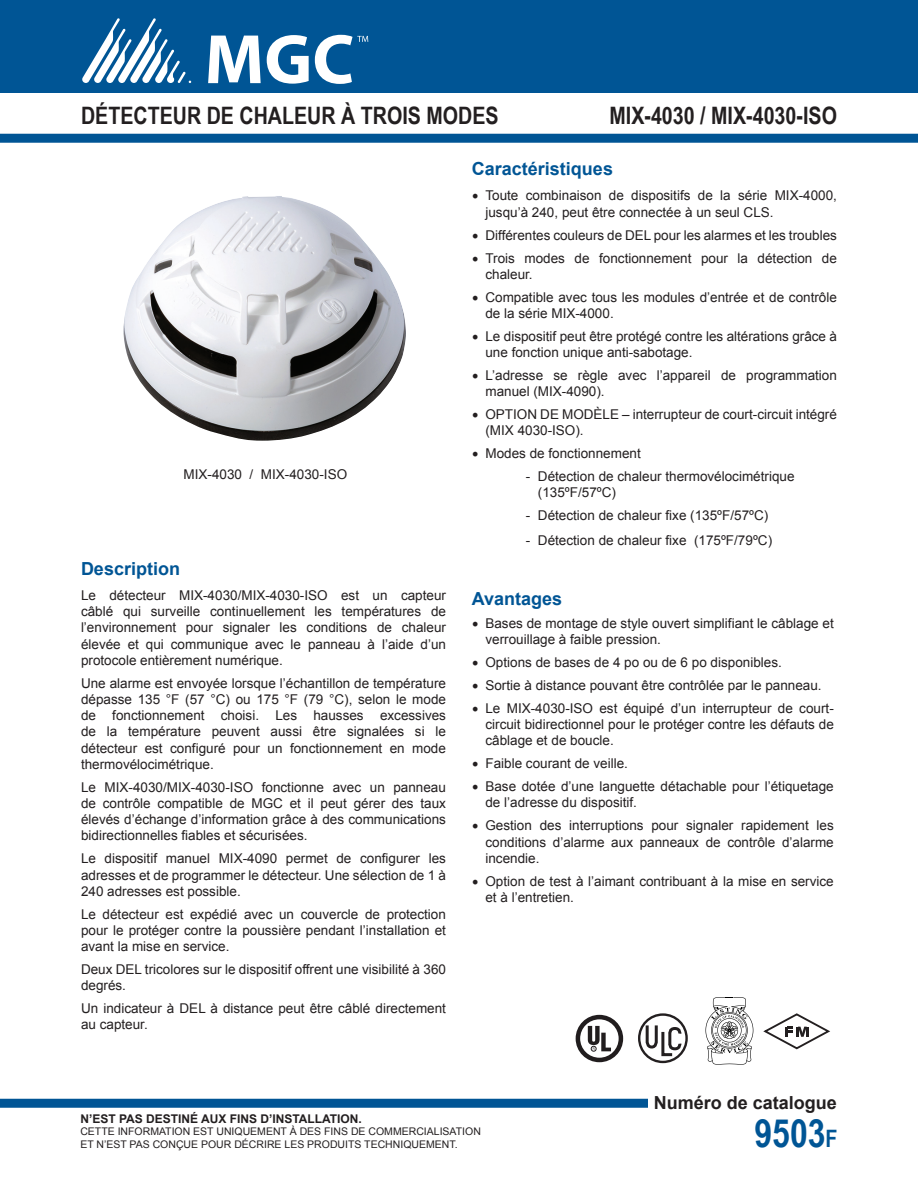
<style>
.page{position:relative;width:918px;height:1188px;background:#fff}
.page>*{position:absolute;margin:0;border:0;box-sizing:border-box;transform-origin:0 0}
.ParaStyle01-Leading_Auto__Align_Left{font:700 39px "Arial Narrow";color:#005595}
.ParaStyle02-Leading_Auto__Align_Justifie{font:700 24px "Arial Narrow";color:#231f20}
.ParaStyle01-Leading_Auto__Align_Left-2{font:700 18px "Arial";color:#005595}
.ParaStyle01-Leading_Auto__Align_Left-3{font:700 18px "Arial";color:#231f20}
.ParaStyle01-Leading_Auto__Align_Left-4{font:13.5px/16.2px "Arial";color:#231f20}
.ParaStyle02-Leading_Auto__Align_Justifie-2{font:13.5px "Arial";color:#231f20}
.ParaStyle01-Leading_Auto__Align_Left-5{font:700 12px "Arial";color:#231f20}
.ParaStyle01-Leading_Auto__Align_Left-6{font:10.5px/12.6px "Arial";color:#231f20}
.s1{font-family:"Minion Pro";font-size:18px}
.s2{font-size:24px}
</style>
<div class="page">
<div style="left:0;top:0;width:918px;height:93px;background:#005595"></div>
<svg style="left:82px;top:18px;width:109px;height:65px"></svg>
<svg style="left:208px;top:36px;width:53px;height:47px"></svg>
<svg style="left:267px;top:35px;width:42px;height:49px"></svg>
<svg style="left:315px;top:35px;width:53px;height:49px"></svg>
<div style="left:0;top:134px;width:918px;height:9px;background:#005595"></div>
<div style="left:0;top:1099px;width:648px;height:9px;background:#005595"></div>
<svg style="left:706px;top:997px;width:47px;height:68px"></svg>
<div style="left:576px;top:1015px;width:47px;height:47px;border:5px solid #211d1e;border-radius:50%"></div>
<svg style="left:588px;top:1026px;width:23px;height:25px"></svg>
<div style="left:638px;top:1013px;width:50px;height:50px;border:2px solid #231f20;border-radius:50%"></div>
<svg style="left:644px;top:1022px;width:39px;height:36px"></svg>
<img style="left:124px;top:196px;width:282px;height:245px">
<svg style="left:763px;top:1013px;width:67px;height:36px"></svg>
<p class="ParaStyle02-Leading_Auto__Align_Justifie" style="left:81px;top:97px;width:419px">DÉTECTEUR DE CHALEUR À TROIS MODES</p>
<p class="ParaStyle02-Leading_Auto__Align_Justifie" style="left:609px;top:97px;width:229px">MIX-4030 / MIX-4030-ISO</p>
<p class="ParaStyle02-Leading_Auto__Align_Justifie-2" style="left:184px;top:466px;width:165px">MIX-4030 / MIX-4030-ISO</p>
<p class="ParaStyle01-Leading_Auto__Align_Left-2" style="left:81px;top:556px;width:101px">Description</p>
<p class="ParaStyle01-Leading_Auto__Align_Left-4" style="left:81px;top:587px;width:367px;text-align:justify">Le détecteur MIX-4030/MIX-4030-ISO est un capteur câblé qui surveille continuellement les températures de l’environnement pour signaler les conditions de chaleur élevée et qui communique avec le panneau à l’aide d’un protocole entièrement numérique.</p>
<p class="ParaStyle01-Leading_Auto__Align_Left-4" style="left:81px;top:675px;width:367px;text-align:justify">Une alarme est envoyée lorsque l’échantillon de température dépasse 135 °F (57 °C) ou 175 °F (79 °C), selon le mode de fonctionnement choisi. Les hausses excessives de la température peuvent aussi être signalées si le détecteur est configuré pour un fonctionnement en mode thermovélocimétrique.</p>
<p class="ParaStyle01-Leading_Auto__Align_Left-4" style="left:81px;top:779px;width:367px;text-align:justify">Le MIX-4030/MIX-4030-ISO fonctionne avec un panneau de contrôle compatible de MGC et il peut gérer des taux élevés d’échange d’information grâce à des communications bidirectionnelles fiables et sécurisées.</p>
<p class="ParaStyle01-Leading_Auto__Align_Left-4" style="left:81px;top:851px;width:367px;text-align:justify">Le dispositif manuel MIX-4090 permet de configurer les adresses et de programmer le détecteur. Une sélection de 1 à 240 adresses est possible.</p>
<p class="ParaStyle01-Leading_Auto__Align_Left-4" style="left:81px;top:906px;width:367px;text-align:justify">Le détecteur est expédié avec un couvercle de protection pour le protéger contre la poussière pendant l’installation et avant la mise en service.</p>
<p class="ParaStyle01-Leading_Auto__Align_Left-4" style="left:81px;top:961px;width:367px">Deux DEL tricolores sur le dispositif offrent une visibilité à 360 degrés.</p>
<p class="ParaStyle01-Leading_Auto__Align_Left-4" style="left:81px;top:1000px;width:367px">Un indicateur à DEL à distance peut être câblé directement au capteur.</p>
<p class="ParaStyle01-Leading_Auto__Align_Left-2" style="left:472px;top:157px;width:143px">Caractéristiques</p>
<p class="ParaStyle01-Leading_Auto__Align_Left-4" style="left:485px;top:188px;width:353px;text-indent:-14px"><span class="s1">•</span> Toute combinaison de dispositifs de la série MIX-4000, jusqu’à 240, peut être connectée à un seul CLS.</p>
<p class="ParaStyle01-Leading_Auto__Align_Left-4" style="left:472px;top:227px;width:367px"><span class="s1">•</span> Différentes couleurs de DEL pour les alarmes et les troubles</p>
<p class="ParaStyle01-Leading_Auto__Align_Left-4" style="left:485px;top:250px;width:353px;text-indent:-14px"><span class="s1">•</span> Trois modes de fonctionnement pour la détection de chaleur.</p>
<p class="ParaStyle01-Leading_Auto__Align_Left-4" style="left:485px;top:289px;width:353px;text-indent:-14px"><span class="s1">•</span> Compatible avec tous les modules d’entrée et de contrôle de la série MIX-4000.</p>
<p class="ParaStyle01-Leading_Auto__Align_Left-4" style="left:485px;top:328px;width:353px;text-indent:-14px"><span class="s1">•</span> Le dispositif peut être protégé contre les altérations grâce à une fonction unique anti-sabotage.</p>
<p class="ParaStyle01-Leading_Auto__Align_Left-4" style="left:485px;top:367px;width:353px;text-indent:-14px"><span class="s1">•</span> L’adresse se règle avec l’appareil de programmation manuel (MIX-4090).</p>
<p class="ParaStyle01-Leading_Auto__Align_Left-4" style="left:485px;top:406px;width:353px;text-indent:-14px"><span class="s1">•</span> OPTION DE MODÈLE – interrupteur de court-circuit intégré (MIX 4030-ISO).</p>
<p class="ParaStyle01-Leading_Auto__Align_Left-4" style="left:472px;top:446px;width:170px"><span class="s1">•</span> Modes de fonctionnement</p>
<p class="ParaStyle01-Leading_Auto__Align_Left-4" style="left:538px;top:469px;width:258px;text-indent:-12px">- Détection de chaleur thermovélocimétrique (135ºF/57ºC)</p>
<p class="ParaStyle01-Leading_Auto__Align_Left-4" style="left:526px;top:508px;width:244px">- Détection de chaleur fixe (135ºF/57ºC)</p>
<p class="ParaStyle01-Leading_Auto__Align_Left-4" style="left:526px;top:532px;width:248px">- Détection de chaleur fixe (175ºF/79ºC)</p>
<p class="ParaStyle01-Leading_Auto__Align_Left-2" style="left:472px;top:587px;width:92px">Avantages</p>
<p class="ParaStyle01-Leading_Auto__Align_Left-4" style="left:485px;top:615px;width:350px;text-indent:-14px"><span class="s1">•</span> Bases de montage de style ouvert simplifiant le câblage et verrouillage à faible pression.</p>
<p class="ParaStyle01-Leading_Auto__Align_Left-4" style="left:472px;top:654px;width:311px"><span class="s1">•</span> Options de bases de 4 po ou de 6 po disponibles.</p>
<p class="ParaStyle01-Leading_Auto__Align_Left-4" style="left:472px;top:677px;width:351px"><span class="s1">•</span> Sortie à distance pouvant être contrôlée par le panneau.</p>
<p class="ParaStyle01-Leading_Auto__Align_Left-4" style="left:485px;top:700px;width:350px;text-align:justify;text-indent:-14px"><span class="s1">•</span> Le MIX-4030-ISO est équipé d’un interrupteur de court&shy;circuit bidirectionnel pour le protéger contre les défauts de câblage et de boucle.</p>
<p class="ParaStyle01-Leading_Auto__Align_Left-4" style="left:472px;top:756px;width:158px"><span class="s1">•</span> Faible courant de veille.</p>
<p class="ParaStyle01-Leading_Auto__Align_Left-4" style="left:485px;top:779px;width:350px;text-indent:-14px"><span class="s1">•</span> Base dotée d’une languette détachable pour l’étiquetage de l’adresse du dispositif.</p>
<p class="ParaStyle01-Leading_Auto__Align_Left-4" style="left:485px;top:818px;width:350px;text-align:justify;text-indent:-14px"><span class="s1">•</span> Gestion des interruptions pour signaler rapidement les conditions d’alarme aux panneaux de contrôle d’alarme incendie.</p>
<p class="ParaStyle01-Leading_Auto__Align_Left-4" style="left:485px;top:873px;width:350px;text-indent:-14px"><span class="s1">•</span> Option de test à l’aimant contribuant à la mise en service et à l’entretien.</p>
<p class="ParaStyle01-Leading_Auto__Align_Left-3" style="left:654px;top:1091px;width:185px">Numéro de catalogue</p>
<p class="ParaStyle01-Leading_Auto__Align_Left-5" style="left:80px;top:1110px;width:283px">N’EST PAS DESTINÉ AUX FINS D’INSTALLATION.</p>
<p class="ParaStyle01-Leading_Auto__Align_Left-6" style="left:80px;top:1125px;width:402px">CETTE INFORMATION EST UNIQUEMENT À DES FINS DE COMMERCIALISATION<br>ET N’EST PAS CONÇUE POUR DÉCRIRE LES PRODUITS TECHNIQUEMENT.</p>
<p class="ParaStyle01-Leading_Auto__Align_Left" style="left:754px;top:1104px;width:85px">9503<span class="s2">F</span></p>
</div>
